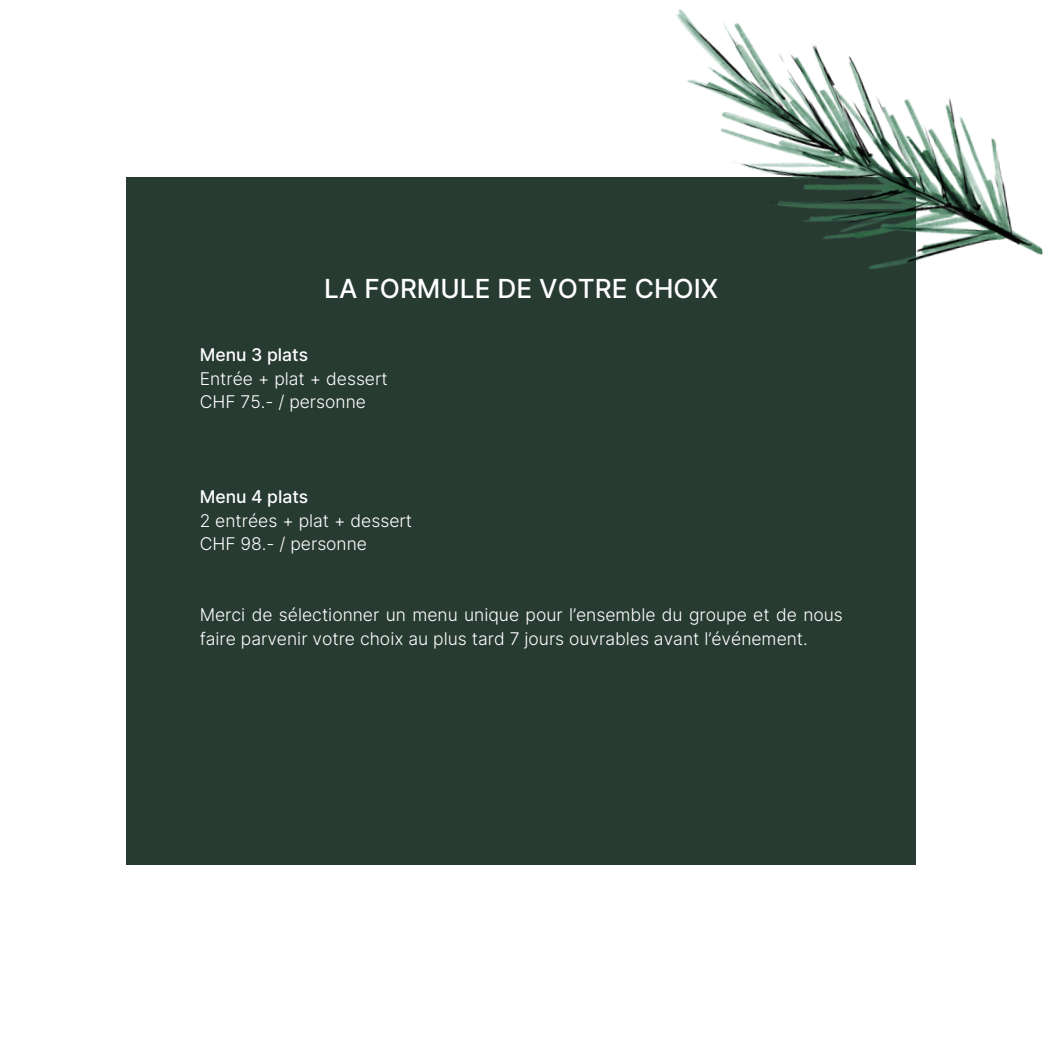
<style>
.page{position:relative;width:1043px;height:1043px;background:#fff}
.page>*{position:absolute;margin:0;border:0;box-sizing:border-box;transform-origin:0 0}
.t1{font:500 26.25px "Inter";color:#fff}
.t2{font:300 17.5px/23.6px "Inter";color:#fff}
.t3{font:500 17.5px "Inter";color:#fff}
</style>
<div class="page">
<div style="left:126px;top:177px;width:789px;height:687px;background:#283b32"></div>
<img style="left:676px;top:9px;width:366px;height:281px">
<p class="t1" style="left:324px;top:272px;width:395px">LA FORMULE DE VOTRE CHOIX</p>
<p class="t3" style="left:200px;top:344px;width:110px">Menu 3 plats</p>
<p class="t2" style="left:200px;top:366px;width:189px">Entrée + plat + dessert</p>
<p class="t2" style="left:200px;top:390px;width:168px">CHF 75.- / personne</p>
<p class="t3" style="left:200px;top:486px;width:110px">Menu 4 plats</p>
<p class="t2" style="left:200px;top:508px;width:214px">2 entrées + plat + dessert</p>
<p class="t2" style="left:200px;top:532px;width:169px">CHF 98.- / personne</p>
<p class="t2" style="left:200px;top:602px;width:644px">Merci de sélectionner un menu unique pour l’ensemble du groupe et de nous faire parvenir votre choix au plus tard 7 jours ouvrables avant l’événement.</p>
</div>
